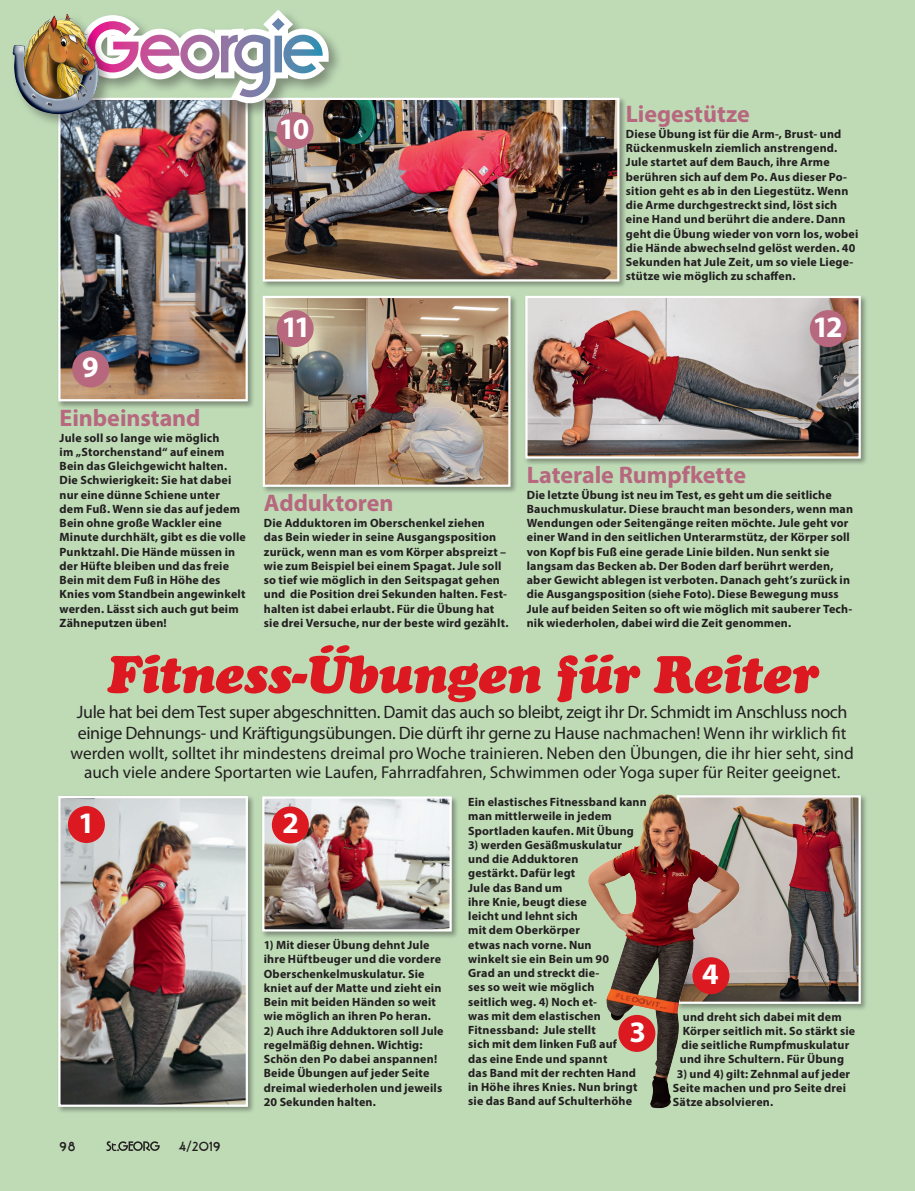
<style>
.page{position:relative;width:915px;height:1191px;background:#fff}
.page>*{position:absolute;margin:0;border:0;box-sizing:border-box;transform-origin:0 0}
.t1{font:italic 52.35px "Cooper Black Std";letter-spacing:-.015em;color:#dc1820}
.Nummernfarbe_weiß{font:700 29.85px "Myriad Pro";color:#fff}
.Übungsheadline{font:700 24px "Myriad Pro";letter-spacing:-.005em;color:#b7677e}
.Vorspann_2{font:18px/21px "Myriad Pro";letter-spacing:-.02em;color:#231f20}
.Vorspann_2-2{font:17.25px/19.5px "Myriad Pro";color:#231f20;text-align:center}
.t2{font:700 13.5px "Banjoman Text Com";letter-spacing:-.005em;color:#231f20}
.BU{font:700 12px/14.2px "Myriad Pro";letter-spacing:.015em;color:#231f20}
.s1{font-size:17.25px}
</style>
<div class="page">
<div style="left:0;top:0;width:914px;height:1191px;background:#bedbb6"></div>
<div style="left:674px;top:793px;width:194px;height:218px;background:#231f20;opacity:.4"></div>
<img style="left:770px;top:798px;width:87px;height:203px">
<div style="left:676px;top:795px;width:184px;height:209px;border:2px solid #fff"></div>
<svg style="left:106px;top:1141px;width:54px;height:10px"></svg>
<div style="left:57px;top:96px;width:198px;height:313px;background:#231f20;opacity:.4"></div>
<img style="left:61px;top:118px;width:184px;height:280px">
<div style="left:58px;top:98px;width:190px;height:303px;border:2px solid #fff"></div>
<div style="left:261px;top:96px;width:365px;height:193px;background:#231f20;opacity:.4"></div>
<img style="left:265px;top:101px;width:351px;height:177px">
<div style="left:262px;top:98px;width:357px;height:183px;border:2px solid #fff"></div>
<div style="left:57px;top:794px;width:198px;height:320px;background:#231f20;opacity:.4"></div>
<img style="left:61px;top:799px;width:184px;height:304px">
<div style="left:58px;top:796px;width:190px;height:310px;border:2px solid #fff"></div>
<div style="left:261px;top:294px;width:257px;height:200px;background:#231f20;opacity:.4"></div>
<img style="left:265px;top:299px;width:242px;height:185px">
<div style="left:262px;top:296px;width:248px;height:191px;border:2px solid #fff"></div>
<div style="left:260px;top:794px;width:199px;height:145px;background:#231f20;opacity:.4"></div>
<img style="left:265px;top:799px;width:183px;height:129px">
<div style="left:262px;top:796px;width:189px;height:135px;border:2px solid #fff"></div>
<div style="left:523px;top:294px;width:345px;height:172px;background:#231f20;opacity:.4"></div>
<img style="left:528px;top:299px;width:329px;height:156px">
<div style="left:525px;top:296px;width:335px;height:162px;border:2px solid #fff"></div>
<img style="left:588px;top:793px;width:182px;height:316px">
<div style="left:78px;top:8px;width:265px;height:110px;background:#231f20;opacity:.4"></div>
<div style="left:10px;top:12px;width:104px;height:117px;background:#231f20;opacity:.4"></div>
<img style="left:57px;top:8px;width:277px;height:103px">
<div style="left:72px;top:350px;width:37px;height:37px;background:#b7677e;border-radius:50%"></div>
<div style="left:68px;top:806px;width:37px;height:37px;background:#dc1820;border-radius:50%"></div>
<div style="left:272px;top:806px;width:37px;height:37px;background:#dc1820;border-radius:50%"></div>
<div style="left:618px;top:1015px;width:37px;height:37px;background:#dc1820;border-radius:50%"></div>
<div style="left:692px;top:957px;width:37px;height:37px;background:#dc1820;border-radius:50%"></div>
<div style="left:276px;top:112px;width:37px;height:37px;background:#b7677e;border-radius:50%"></div>
<div style="left:276px;top:310px;width:37px;height:37px;background:#b7677e;border-radius:50%"></div>
<div style="left:809px;top:310px;width:37px;height:37px;background:#b7677e;border-radius:50%"></div>
<p class="Nummernfarbe_weiß" style="left:278px;top:109px;width:32px">10</p>
<p class="Übungsheadline" style="left:625px;top:98px;width:125px">Liegestütze</p>
<p class="BU" style="left:625px;top:126px;width:234px">Diese Übung ist für die Arm-, Brust- und Rückenmuskeln ziemlich anstrengend.<br>Jule startet auf dem Bauch, ihre Arme berühren sich auf dem Po. Aus dieser Po&shy;sition geht es ab in den Liegestütz. Wenn die Arme durchgestreckt sind, löst sich eine Hand und berührt die andere. Dann geht die Übung wieder von vorn los, wobei die Hände abwechselnd gelöst werden. 40<br>Sekunden hat Jule Zeit, um so viele Liege&shy;stütze wie möglich zu schaffen.</p>
<p class="Nummernfarbe_weiß" style="left:82px;top:348px;width:18px">9</p>
<p class="Übungsheadline" style="left:60px;top:402px;width:142px">Einbeinstand</p>
<p class="BU" style="left:60px;top:430px;width:188px">Jule soll so lange wie möglich<br>im „Storchenstand“ auf einem<br>Bein das Gleichgewicht halten.<br>Die Schwierigkeit: Sie hat dabei nur eine dünne Schiene unter dem Fuß. Wenn sie das auf jedem<br>Bein ohne große Wackler eine<br>Minute durchhält, gibt es die volle<br>Punktzahl. Die Hände müssen in der Hüfte bleiben und das freie<br>Bein mit dem Fuß in Höhe des<br>Knies vom Standbein angewinkelt werden. Lässt sich auch gut beim<br>Zähneputzen üben!</p>
<p class="Nummernfarbe_weiß" style="left:281px;top:307px;width:31px">11</p>
<p class="Nummernfarbe_weiß" style="left:812px;top:307px;width:32px">12</p>
<p class="Übungsheadline" style="left:264px;top:487px;width:131px">Adduktoren</p>
<p class="BU" style="left:264px;top:515px;width:246px">Die Adduktoren im Oberschenkel ziehen<br>das Bein wieder in seine Ausgangsposition zurück, wenn man es vom Körper abspreizt – wie zum Beispiel bei einem Spagat. Jule soll so tief wie möglich in den Seitspagat gehen und die Position drei Sekunden halten. Fest&shy;halten ist dabei erlaubt. Für die Übung hat sie drei Versuche, nur der beste wird gezählt.</p>
<p class="Übungsheadline" style="left:526px;top:459px;width:221px">Laterale Rumpfkette</p>
<p class="BU" style="left:526px;top:487px;width:327px">Die letzte Übung ist neu im Test, es geht um die seitliche Bauchmuskulatur. Diese braucht man besonders, wenn man Wendungen oder Seitengänge reiten möchte. Jule geht vor einer Wand in den seitlichen Unterarmstütz, der Körper soll von Kopf bis Fuß eine gerade Linie bilden. Nun senkt sie langsam das Becken ab. Der Boden darf berührt werden, aber Gewicht ablegen ist verboten. Danach geht’s zurück in die Ausgangsposition (siehe Foto). Diese Bewegung muss Jule auf beiden Seiten so oft wie möglich mit sauberer Tech&shy;nik wiederholen, dabei wird die Zeit genommen.</p>
<p class="t1" style="left:106px;top:642px;width:713px">Fitness-Übungen für Reiter</p>
<p class="Vorspann_2" style="left:77px;top:701px;width:772px">Jule hat bei dem Test super abgeschnitten. Damit das auch so bleibt, zeigt ihr Dr. Schmidt im Anschluss noch einige Dehnungs- und Kräftigungsübungen. Die dürft ihr gerne zu Hause <span class="s1">nachmachen! Wenn ihr wirklich fit</span></p>
<p class="Vorspann_2-2" style="left:70px;top:743px;width:784px">werden wollt, solltet ihr mindestens dreimal pro Woche trainieren. Neben den Übungen, die ihr hier seht, sind auch viele andere Sportarten wie Laufen, Fahrradfahren, Schwimmen oder Yoga super für Reiter geeignet.</p>
<p class="Nummernfarbe_weiß" style="left:78px;top:803px;width:18px">1</p>
<p class="Nummernfarbe_weiß" style="left:282px;top:804px;width:18px">2</p>
<p class="t2" style="left:60px;top:1137px;width:17px">98</p>
<p class="t2" style="left:179px;top:1137px;width:43px">4/2019</p>
<p class="BU" style="left:264px;top:937px;width:179px">1) Mit dieser Übung dehnt Jule ihre Hüftbeuger und die vordere<br>Oberschenkelmuskulatur. Sie kniet auf der Matte und zieht ein<br>Bein mit beiden Händen so weit wie möglich an ihren Po heran.</p>
<p class="BU" style="left:264px;top:1023px;width:181px">2) Auch ihre Adduktoren soll Jule regelmäßig dehnen. Wichtig:<br>Schön den Po dabei anspannen!<br>Beide Übungen auf jeder Seite dreimal wiederholen und jeweils<br>20 Sekunden halten.</p>
<p class="BU" style="left:468px;top:794px;width:180px">Ein elastisches Fitnessband kann man mittlerweile in jedem<br>Sportladen kaufen. Mit Übung</p>
<p class="BU" style="left:468px;top:837px;width:171px">3) werden Gesäßmuskulatur und die Adduktoren<br>gestärkt. Dafür legt<br>Jule das Band um<br>ihre Knie, beugt diese<br>leicht und lehnt sich<br>mit dem Oberkörper<br>etwas nach vorne. Nun<br>winkelt sie ein Bein um 90<br>Grad an und streckt die-<br>ses so weit wie möglich<br>seitlich weg. 4) Noch et-<br>was mit dem elastischen<br>Fitnessband: Jule stellt<br>sich mit dem linken Fuß auf das eine Ende und spannt<br>das Band mit der rechten Hand in Höhe ihres Knies. Nun bringt sie das Band auf Schulterhöhe</p>
<p class="Nummernfarbe_weiß" style="left:629px;top:1012px;width:18px">3</p>
<p class="Nummernfarbe_weiß" style="left:702px;top:954px;width:18px">4</p>
<p class="BU" style="left:679px;top:1009px;width:177px">und dreht sich dabei mit dem<br>Körper seitlich mit. So stärkt sie die seitliche Rumpfmuskulatur und ihre Schultern. Für Übung</p>
<p class="BU" style="left:672px;top:1066px;width:179px;text-indent:4px">3) und 4) gilt: Zehnmal auf jeder<br>Seite machen und pro Seite drei<br>Sätze absolvieren.</p>
</div>
